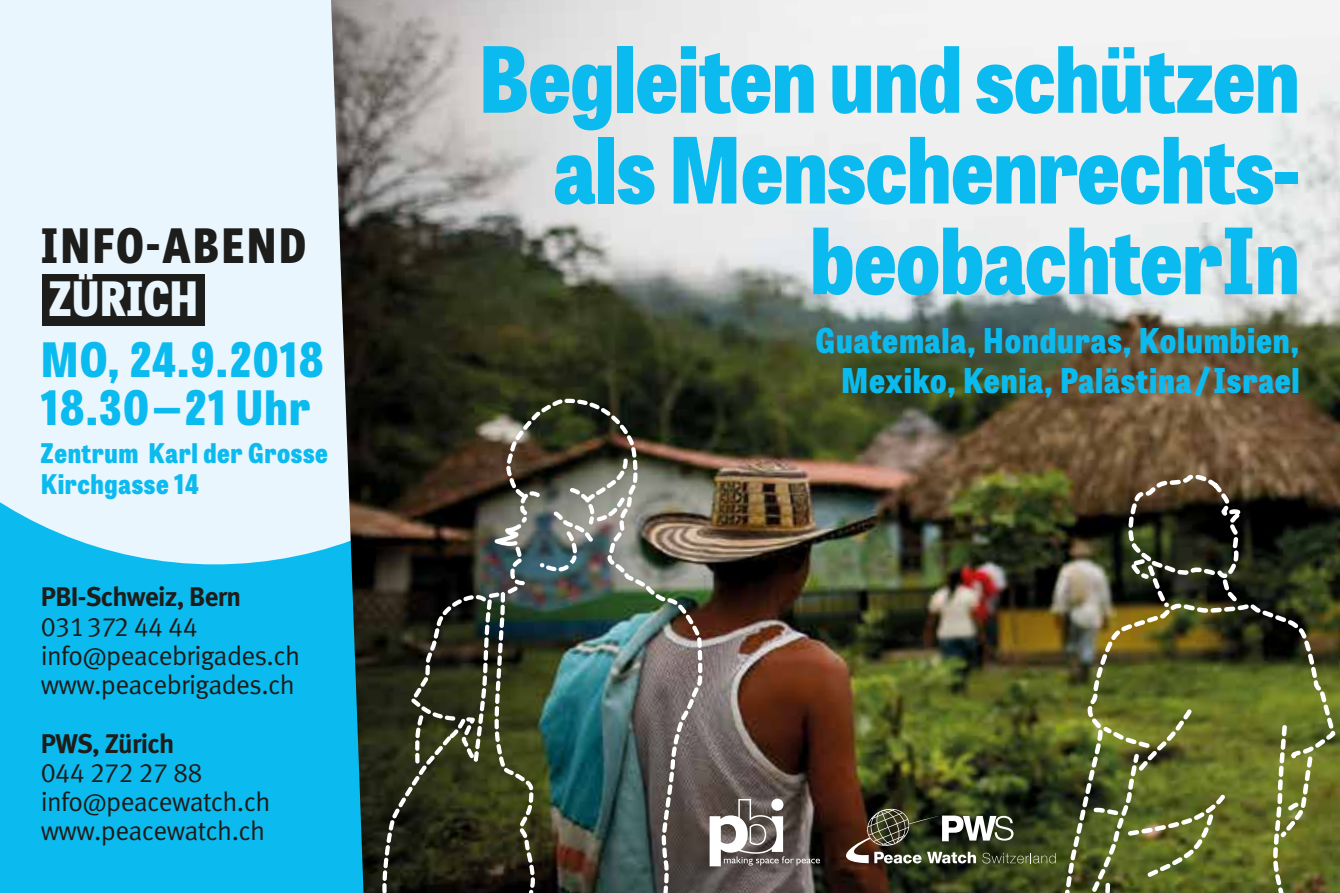
<style>
.page{position:relative;width:1340px;height:893px;background:#fff}
.page>*{position:absolute;margin:0;border:0;box-sizing:border-box;transform-origin:0 0}
.t1{font:800 semi-condensed 90.67px/90.7px "Tablet Gothic";letter-spacing:-.005em;color:#0bbbef;text-align:right}
.t2{font:800 semi-condensed 47.25px/47.7px "Tablet Gothic";letter-spacing:.025em;color:#0bbbef}
.t3{font:800 semi-condensed 47.25px "Tablet Gothic";letter-spacing:.05em;color:#1d1d1b}
.t4{font:800 semi-condensed 47.25px "Tablet Gothic";color:#eaf6fe}
.t5{font:800 semi-condensed 33.98px/40.5px "Tablet Gothic";letter-spacing:.025em;color:#0bbbef;text-align:right}
.t6{font:27px/29.2px "Meta Normal LF";letter-spacing:-.025em;color:#1d1d1b}
.t7{font:800 semi-condensed 27px/31.5px "Tablet Gothic";letter-spacing:.025em;color:#0bbbef}
.t8{font:27px "Meta Bold LF";letter-spacing:-.025em;color:#1d1d1b}
</style>
<div class="page">
<div style="left:0;top:0;width:1339px;height:893px;background:#0bbbef"></div>
<div style="left:0;top:0;width:331px;height:564px;background:#eaf6fe"></div>
<img style="left:331px;top:0;width:1008px;height:893px">
<svg style="left:709px;top:799px;width:111px;height:67px;background:#817b78"></svg>
<svg style="left:829px;top:808px;width:226px;height:55px;background:#52513c"></svg>
<div style="left:42px;top:274px;width:163px;height:52px;background:#1d1d1b"></div>
<img style="left:1058px;top:604px;width:279px;height:289px">
<svg style="left:1125px;top:475px;width:123px;height:132px;background:#3c3a2b"></svg>
<svg style="left:1084px;top:707px;width:230px;height:186px;background:#6a7332"></svg>
<img style="left:506px;top:399px;width:196px;height:494px">
<img style="left:382px;top:458px;width:245px;height:435px">
<h2 class="t3" style="left:41px;top:212px;width:267px">INFO-ABEND</h2>
<h2 class="t4" style="left:49px;top:265px;width:150px">ZÜRICH</h2>
<h2 class="t2" style="left:41px;top:334px;width:284px">MO, 24.9.2018<br>18.30—21 Uhr</h2>
<p class="t7" style="left:41px;top:436px;width:289px">Zentrum Karl der Grosse<br>Kirchgasse 14</p>
<p class="t8" style="left:41px;top:581px;width:202px">PBI-Schweiz, Bern</p>
<p class="t6" style="left:41px;top:611px;width:261px">031372 44 44 info@peacebrigades.ch www.peacebrigades.ch</p>
<p class="t8" style="left:41px;top:727px;width:135px">PWS, Zürich</p>
<p class="t6" style="left:41px;top:757px;width:231px">044 272 27 88 info@peacewatch.ch www.peacewatch.ch</p>
<h1 class="t1" style="left:478px;top:31px;width:822px">Begleiten und schützen als Menschenrechts&shy;beobachterIn</h1>
<p class="t5" style="left:815px;top:319px;width:485px">Guatemala, Honduras, Kolumbien,<br>Mexiko, Kenia, Palästina/Israel</p>
</div>
